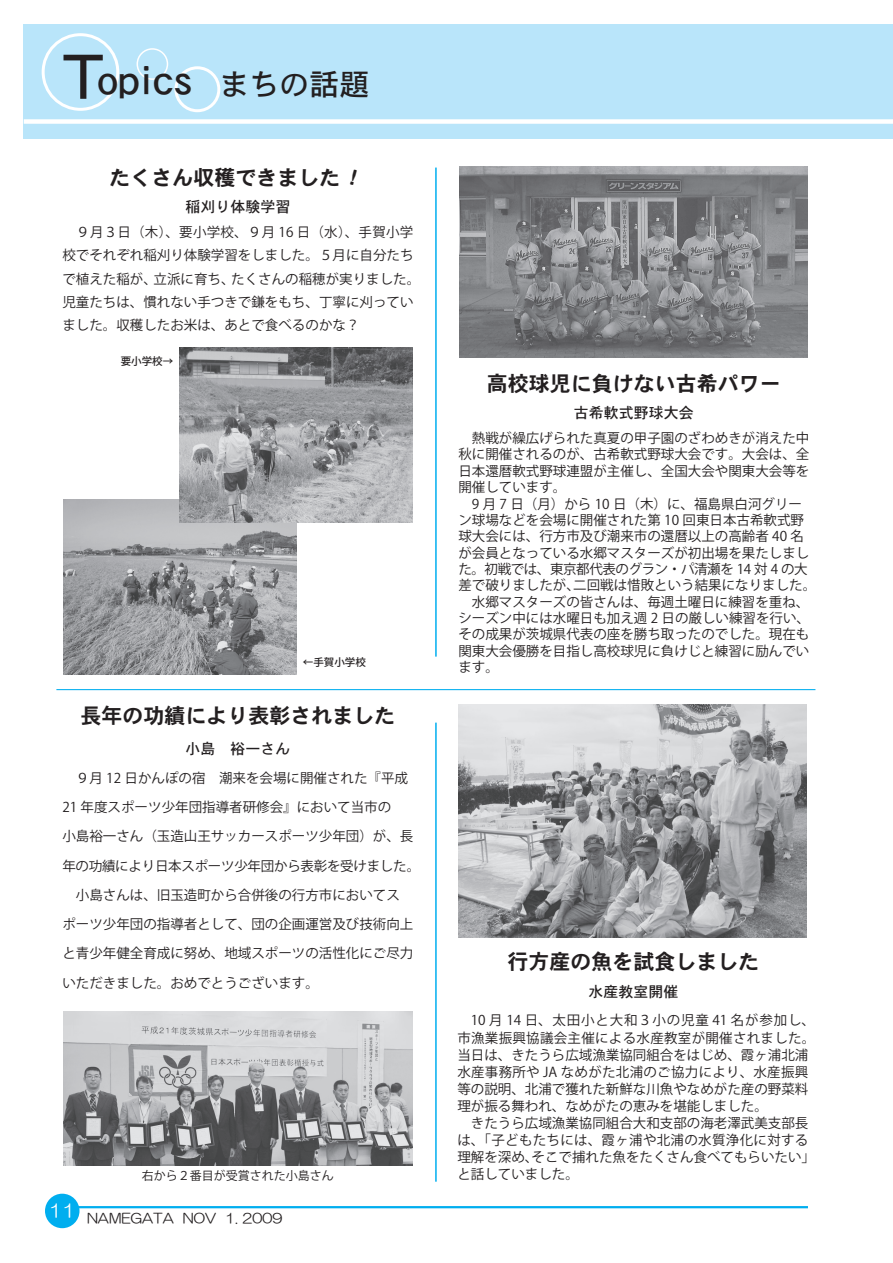
<style>
.page{position:relative;width:893px;height:1263px;background:#fff}
.page>*{position:absolute;margin:0;border:0;box-sizing:border-box;transform-origin:0 0}
.t1{font:45px "DFHS Gothic Std W5 90 msp RKSJ H";color:#231f20}
.t2{font:21px "DFHS Gothic Std W7";color:#231f20}
.t3{font:15px "DFHS Gothic Std W5";color:#231f20}
.t4{font:13.5px/16.4px "Koz Go Pro";color:#231f20}
.t5{font:13.5px "HG Maru Gothic MPRO";color:#231f20}
.t6{font:12px "Koz Go Pro";color:#231f20}
.t7{font:500 10.5px "Koz Go Pro";color:#231f20}
.s1{font-size:70.5px}
.s2{font-size:30px}
</style>
<div class="page">
<hr style="left:64px;top:1206px;width:744px;height:2px;background:#00aeef">
<div style="left:45px;top:1194px;width:35px;height:34px;background:#00aeef;border-radius:50%"></div>
<div style="left:24px;top:24px;width:869px;height:114px;background:#b9e5fa"></div>
<div style="left:24px;top:119px;width:869px;height:5px;background:#fff"></div>
<div style="left:42px;top:33px;width:77px;height:78px;border:3px solid #fff;border-radius:50%"></div>
<div style="left:137px;top:48px;width:31px;height:32px;border:2px solid #fff;border-radius:50%"></div>
<div style="left:174px;top:66px;width:46px;height:46px;border:3px solid #fff;border-radius:50%"></div>
<hr style="left:56px;top:689px;width:759px;height:1px;background:#00aeef">
<hr style="left:435px;top:168px;width:2px;height:489px;background:#00aeef">
<hr style="left:435px;top:723px;width:2px;height:459px;background:#00aeef">
<img style="left:460px;top:166px;width:348px;height:192px">
<img style="left:459px;top:705px;width:348px;height:232px">
<img style="left:64px;top:1011px;width:348px;height:154px">
<img style="left:64px;top:500px;width:232px;height:174px">
<img style="left:180px;top:348px;width:232px;height:174px">
<p class="t1" style="left:62px;top:55px;width:309px"><span class="s1">T</span>opics <span class="s2">まちの話題</span></p>
<p class="t2" style="left:110px;top:166px;width:232px">たくさん収穫できました</p>
<p class="t3" style="left:185px;top:198px;width:106px">稲刈り体験学習</p>
<p class="t4" style="left:62px;top:221px;width:359px;line-height:23.4px">　９月３日（木）、要小学校、９月 16 日（水）、手賀小学校でそれぞれ稲刈り体験学習をしました。５月に自分たちで植えた稲が、立派に育ち、たくさんの稲穂が実りました。児童たちは、慣れない手つきで鎌をもち、丁寧に刈っていました。収穫したお米は、あとで食べるのかな？</p>
<p class="t7" style="left:121px;top:354px;width:54px">要小学校→</p>
<p class="t7" style="left:303px;top:655px;width:64px">←手賀小学校</p>
<p class="t2" style="left:80px;top:704px;width:316px">長年の功績により表彰されました</p>
<p class="t3" style="left:185px;top:740px;width:106px">小島　裕一さん</p>
<p class="t4" style="left:62px;top:764px;width:359px;line-height:29.2px">　９月 12 日かんぽの宿　潮来を会場に開催された『平成<br>21 年度スポーツ少年団指導者研修会』において当市の<br>小島裕一さん（玉造山王サッカースポーツ少年団）が、長年の功績により日本スポーツ少年団から表彰を受けました。　小島さんは、旧玉造町から合併後の行方市においてス<br>ポーツ少年団の指導者として、団の企画運営及び技術向上と青少年健全育成に努め、地域スポーツの活性化にご尽力いただきました。おめでとうございます。</p>
<p class="t6" style="left:142px;top:1168px;width:193px">右から２番目が受賞された小島さん</p>
<p class="t5" style="left:49px;top:1212px;width:235px"><sup>11</sup> NAMEGATA NOV 1. 2009</p>
<p class="t2" style="left:487px;top:372px;width:296px">高校球児に負けない古希パワー</p>
<p class="t3" style="left:574px;top:404px;width:121px">古希軟式野球大会</p>
<p class="t4" style="left:458px;top:430px;width:359px">　熱戦が繰広げられた真夏の甲子園のざわめきが消えた中秋に開催されるのが、古希軟式野球大会です。大会は、全日本還暦軟式野球連盟が主催し、全国大会や関東大会等を開催しています。<br>　9 月 7 日（月）から 10 日（木）に、福島県白河グリーン球場などを会場に開催された第 10 回東日本古希軟式野球大会には、行方市及び潮来市の還暦以上の高齢者 40 名が会員となっている水郷マスターズが初出場を果たしました。初戦では、東京都代表のグラン・パ清瀬を 14 対 4 の大差で破りましたが、二回戦は惜敗という結果になりました。　水郷マスターズの皆さんは、毎週土曜日に練習を重ね、シーズン中には水曜日も加え週 2 日の厳しい練習を行い、その成果が茨城県代表の座を勝ち取ったのでした。現在も関東大会優勝を目指し高校球児に負けじと練習に励んでいます。</p>
<p class="t2" style="left:507px;top:950px;width:253px">行方産の魚を試食しました</p>
<p class="t3" style="left:588px;top:983px;width:91px">水産教室開催</p>
<p class="t4" style="left:457px;top:1012px;width:359px;line-height:17.1px">　10 月 14 日、太田小と大和３小の児童 41 名が参加し、市漁業振興協議会主催による水産教室が開催されました。当日は、きたうら広域漁業協同組合をはじめ、霞ヶ浦北浦水産事務所や JA なめがた北浦のご協力により、水産振興等の説明、北浦で獲れた新鮮な川魚やなめがた産の野菜料理が振る舞われ、なめがたの恵みを堪能しました。<br>　きたうら広域漁業協同組合大和支部の海老澤武美支部長は、「子どもたちには、霞ヶ浦や北浦の水質浄化に対する理解を深め、そこで捕れた魚をたくさん食べてもらいたい」と話していました。</p>
</div>
